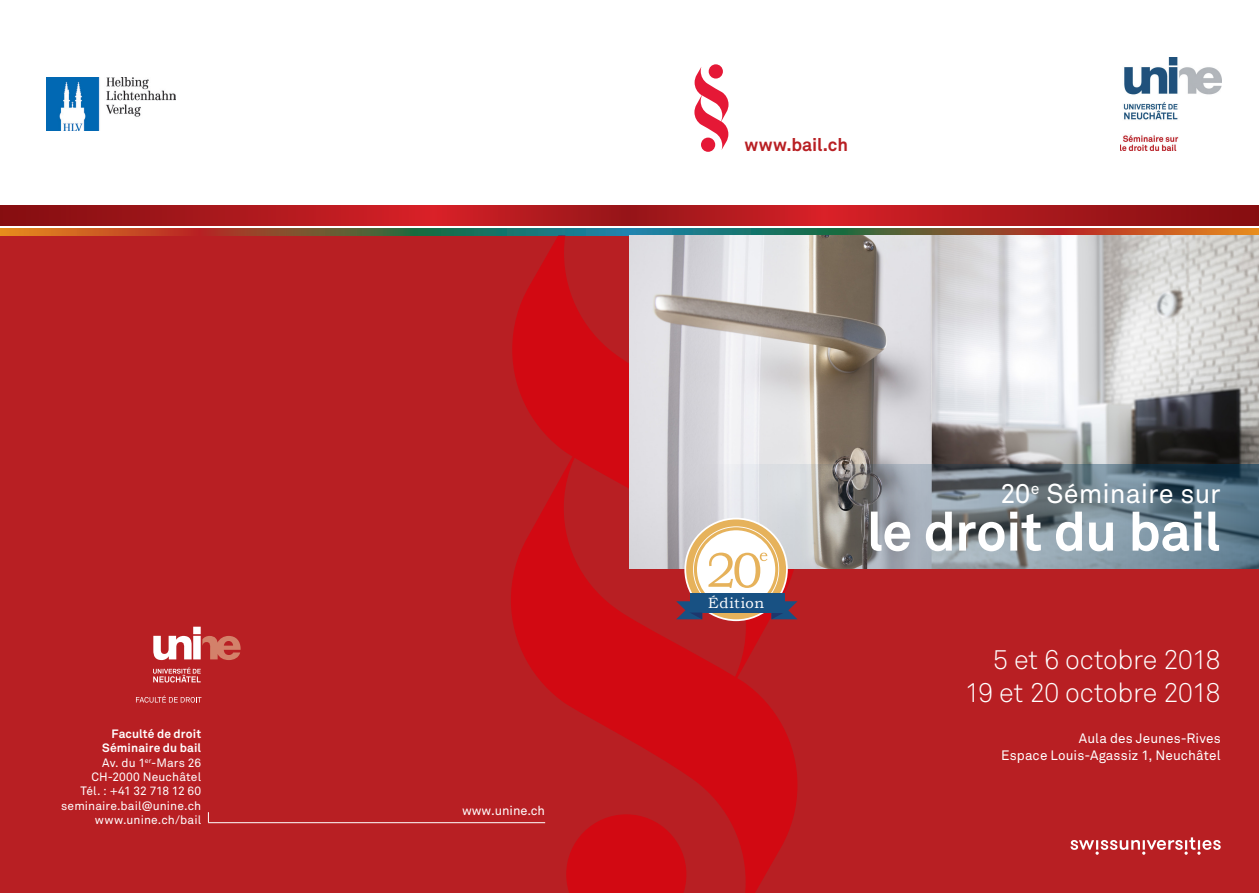
<style>
.page{position:relative;width:1259px;height:893px;background:#fff}
.page>*{position:absolute;margin:0;border:0;box-sizing:border-box;transform-origin:0 0}
.t1{font:700 54px "Akkurat";letter-spacing:-.015em;color:#fff}
.t2{font:300 27px "Akkurat";letter-spacing:-.015em;color:#fff}
.t3{font:27px "Akkurat";color:#fff}
.Liste{font:700 18px "Akkurat";color:#b81f23}
.t4{font:14.85px "Bookman Old Style";letter-spacing:.04em;color:#fff}
.t5{font:13.5px "Akkurat";letter-spacing:.01em;color:#fff}
.t6{font:12.75px "Akkurat";color:#fff}
.t7{font:12px "Akkurat";letter-spacing:.01em;color:#fff}
.t8{font:700 12px "Akkurat";letter-spacing:.01em;color:#fff}
.t9{font:12px "Akkurat";letter-spacing:-.025em;color:#fff}
</style>
<div class="page">
<div style="left:0;top:232px;width:1259px;height:661px;background:#b81f23"></div>
<svg style="left:414px;top:229px;width:214px;height:7px"></svg>
<svg style="left:200px;top:229px;width:214px;height:7px"></svg>
<svg style="left:0;top:229px;width:200px;height:7px"></svg>
<svg style="left:0;top:205px;width:628px;height:20px;background:#ad181d"></svg>
<svg style="left:628px;top:205px;width:631px;height:20px;background:#ad181c"></svg>
<svg style="left:628px;top:229px;width:215px;height:7px;background:#338382"></svg>
<svg style="left:843px;top:229px;width:214px;height:7px"></svg>
<svg style="left:1057px;top:229px;width:202px;height:7px"></svg>
<img style="left:47px;top:78px;width:128px;height:52px">
<img style="left:1120px;top:58px;width:102px;height:93px">
<svg style="left:708px;top:64px;width:15px;height:15px"></svg>
<svg style="left:694px;top:67px;width:34px;height:83px"></svg>
<div style="left:701px;top:138px;width:14px;height:14px;background:#e51836;border-radius:50%"></div>
<svg style="left:511px;top:236px;width:287px;height:657px"></svg>
<svg style="left:566px;top:814px;width:120px;height:79px"></svg>
<img style="left:629px;top:236px;width:630px;height:333px">
<svg style="left:630px;top:465px;width:629px;height:104px;background:#8a959d"></svg>
<svg style="left:676px;top:518px;width:121px;height:103px;background:#beaea5"></svg>
<svg style="left:136px;top:695px;width:65px;height:8px"></svg>
<svg style="left:153px;top:627px;width:88px;height:33px"></svg>
<svg style="left:153px;top:667px;width:48px;height:15px"></svg>
<hr style="left:208px;top:822px;width:337px;height:1px;background:#fff">
<svg style="left:1070px;top:837px;width:150px;height:18px"></svg>
<p class="t8" style="left:112px;top:726px;width:91px">Faculté de droit</p>
<p class="t8" style="left:102px;top:740px;width:101px">Séminaire du bail</p>
<p class="t7" style="left:102px;top:755px;width:100px">Av. du 1<sup>er</sup>-Mars 26</p>
<p class="t7" style="left:91px;top:770px;width:111px">CH-2000 Neuchâtel</p>
<p class="t9" style="left:80px;top:784px;width:122px">Tél. : +41 32 718 12 60</p>
<p class="t7" style="left:61px;top:798px;width:142px">seminaire.bail@unine.ch</p>
<p class="t7" style="left:95px;top:813px;width:108px">www.unine.ch/bail</p>
<p class="t6" style="left:462px;top:803px;width:85px">www.unine.ch</p>
<p class="Liste" style="left:744px;top:134px;width:105px">www.bail.ch</p>
<p class="t4" style="left:708px;top:593px;width:58px">Édition</p>
<p class="t3" style="left:1000px;top:477px;width:222px">20<sup>e</sup> Séminaire sur</p>
<p class="t1" style="left:867px;top:497px;width:355px">le droit du bail</p>
<p class="t2" style="left:993px;top:644px;width:229px">5 et 6 octobre 2018</p>
<p class="t2" style="left:965px;top:676px;width:257px">19 et 20 octobre 2018</p>
<p class="t5" style="left:1079px;top:731px;width:143px">Aula des Jeunes-Rives</p>
<p class="t5" style="left:1001px;top:747px;width:221px">Espace Louis-Agassiz 1, Neuchâtel</p>
</div>
